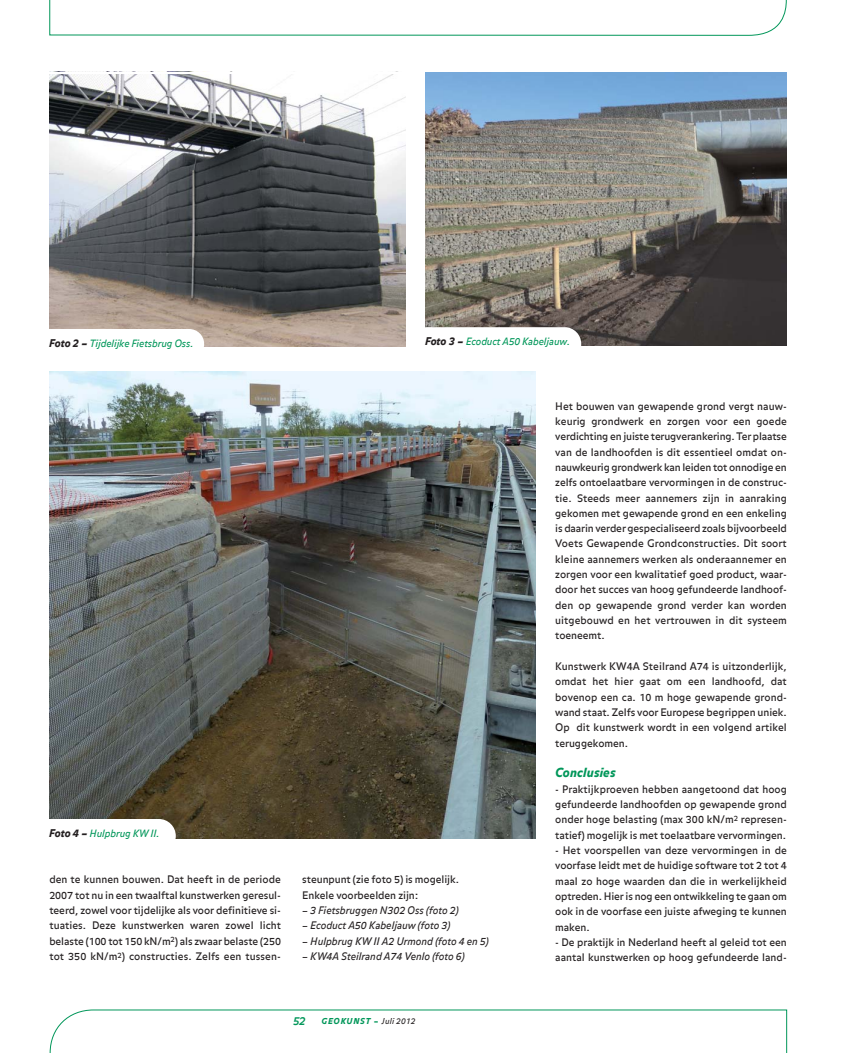
<style>
.page{position:relative;width:851px;height:1053px;background:#fff}
.page>*{position:absolute;margin:0;border:0;box-sizing:border-box;transform-origin:0 0}
.t1{font:italic 900 12.5px "Balance";letter-spacing:.02em;color:#009659}
.t2{font:italic 700 11.25px "Balance";color:#009659}
.t3{font:10.25px/15.2px "Balance";letter-spacing:-.005em;color:#231f20;text-align:justify}
.t4{font:italic 10.25px "Balance";letter-spacing:-.005em;color:#231f20}
.t5{font:italic 10px "Balance";letter-spacing:-.01em;color:#009659}
.t6{font:italic 900 8.12px "Balance";letter-spacing:.1em;color:#009659}
.s1{font-weight:900;font-size:10.62px;color:#231f20}
.s2{font-style:normal}
.s3{font-weight:400;color:#231f20}
</style>
<div class="page">
<svg style="left:50px;top:1009px;width:737px;height:43px"></svg>
<svg style="left:49px;top:0;width:737px;height:36px"></svg>
<img style="left:425px;top:72px;width:361px;height:273px">
<img style="left:50px;top:74px;width:355px;height:272px">
<div style="left:30px;top:329px;width:174px;height:30px;background:#fff;border-radius:15px"></div>
<div style="left:410px;top:327px;width:171px;height:33px;background:#fff;border-radius:17px"></div>
<img style="left:50px;top:371px;width:485px;height:467px">
<div style="left:33px;top:819px;width:143px;height:33px;background:#fff;border-radius:17px"></div>
<p class="t5" style="left:49px;top:339px;width:146px"><span class="s1">Foto 2 –</span> Tijdelijke Fietsbrug Oss.</p>
<p class="t5" style="left:425px;top:337px;width:147px"><span class="s1">Foto 3 –</span> Ecoduct A50 Kabeljauw.</p>
<p class="t5" style="left:49px;top:830px;width:112px"><span class="s1">Foto 4 –</span> Hulpbrug KW II.</p>
<p class="t3" style="left:49px;top:873px;width:233px">den te kunnen bouwen. Dat heeft in de periode 2007 tot nu in een twaalftal kunstwerken geresul&shy;teerd, zowel voor tijdelijke als voor definitieve si&shy;tuaties. Deze kunstwerken waren zowel licht belaste (100 tot 150 kN/m<sup>2</sup>) als zwaar belaste (250 tot 350 kN/m<sup>2</sup>) constructies. Zelfs een tussen-</p>
<p class="t3" style="left:302px;top:873px;width:158px">steunpunt (zie foto 5) is mogelijk.<br>Enkele voorbeelden zijn:</p>
<p class="t4" style="left:302px;top:906px;width:158px">– 3 Fietsbruggen N302 Oss (foto 2)</p>
<p class="t4" style="left:302px;top:921px;width:150px">– Ecoduct A50 Kabeljauw (foto 3)</p>
<p class="t4" style="left:302px;top:937px;width:188px">– Hulpbrug KW II A2 Urmond (foto 4 en 5)</p>
<p class="t4" style="left:302px;top:952px;width:164px">– KW4A Steilrand A74 Venlo (foto 6)</p>
<p class="t2" style="left:293px;top:1015px;width:14px">52</p>
<p class="t6" style="left:321px;top:1017px;width:96px">GEOKUNST <span class="s2">–</span> <span class="s3">Juli 2012</span></p>
<p class="t3" style="left:555px;top:399px;width:233px">Het bouwen van gewapende grond vergt nauw&shy;keurig grondwerk en zorgen voor een goede verdichting en juiste terugverankering. Ter plaatse van de landhoofden is dit essentieel omdat on&shy;nauwkeurig grondwerk kan leiden tot onnodige en zelfs ontoelaatbare vervormingen in de construc&shy;tie. Steeds meer aannemers zijn in aanraking gekomen met gewapende grond en een enkeling is daarin verder gespecialiseerd zoals bijvoorbeeld Voets Gewapende Grondconstructies. Dit soort kleine aannemers werken als onderaannemer en zorgen voor een kwalitatief goed product, waar&shy;door het succes van hoog gefundeerde landhoof&shy;den op gewapende grond verder kan worden uitgebouwd en het vertrouwen in dit systeem toeneemt.</p>
<p class="t3" style="left:555px;top:659px;width:233px">Kunstwerk KW4A Steilrand A74 is uitzonderlijk, omdat het hier gaat om een landhoofd, dat bovenop een ca. 10 m hoge gewapende grond&shy;wand staat. Zelfs voor Europese begrippen uniek.<br>Op dit kunstwerk wordt in een volgend artikel teruggekomen.</p>
<p class="t1" style="left:555px;top:768px;width:62px">Conclusies</p>
<p class="t3" style="left:555px;top:782px;width:233px">- Praktijkproeven hebben aangetoond dat hoog gefundeerde landhoofden op gewapende grond onder hoge belasting (max 300 kN/m<sup>2</sup> represen - tatief) mogelijk is met toelaatbare vervormingen.</p>
<p class="t3" style="left:555px;top:843px;width:233px">- Het voorspellen van deze vervormingen in de voorfase leidt met de huidige software tot 2 tot 4 maal zo hoge waarden dan die in werkelijkheid optreden. Hier is nog een ontwikkeling te gaan om ook in de voorfase een juiste afweging te kunnen maken.</p>
<p class="t3" style="left:555px;top:935px;width:233px">- De praktijk in Nederland heeft al geleid tot een aantal kunstwerken op hoog gefundeerde land-</p>
</div>
